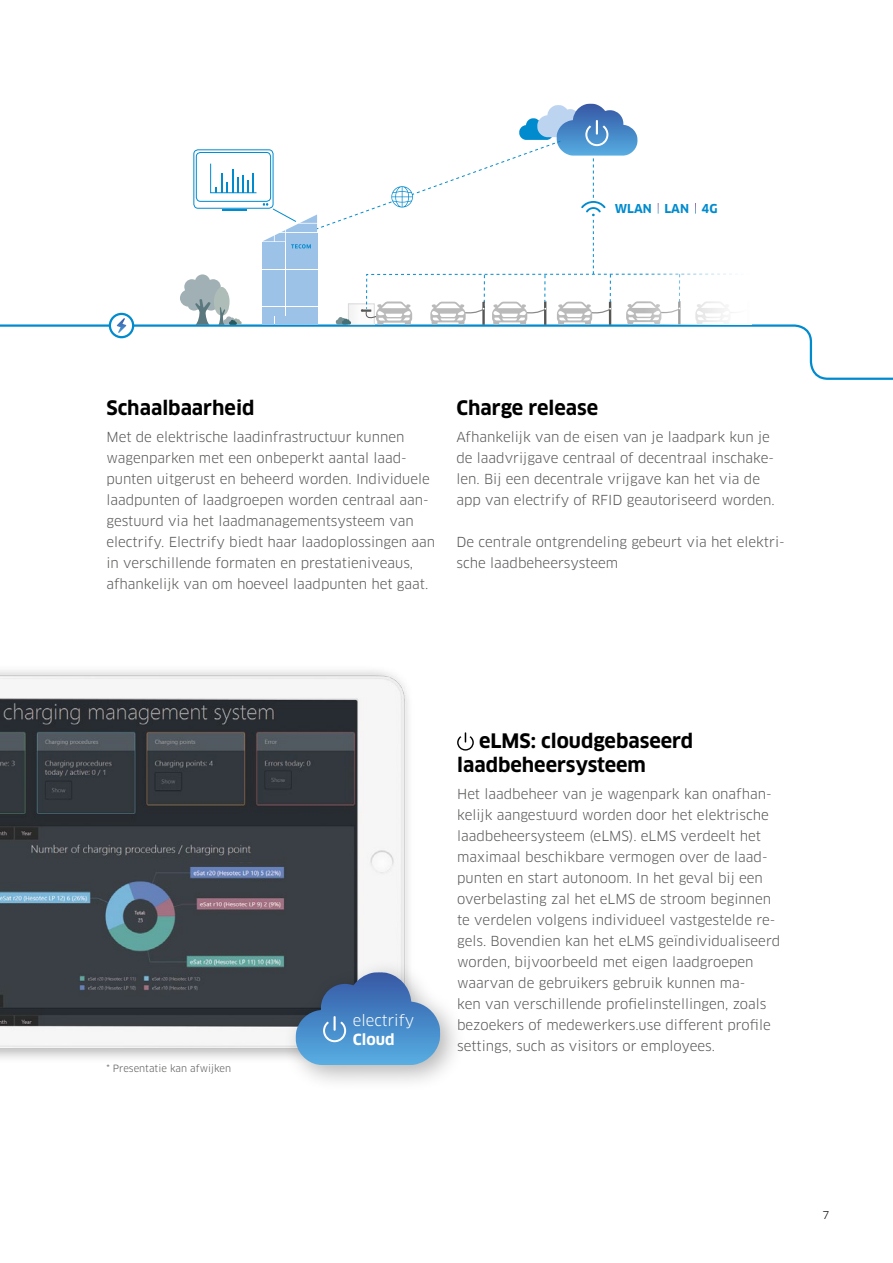
<style>
.page{position:relative;width:893px;height:1263px;background:#fff}
.page>*{position:absolute;margin:0;border:0;box-sizing:border-box;transform-origin:0 0}
.t1{font:700 19.5px/24px "Clan OT";color:#000}
.t2{font:15px "Clan OT";color:#fff}
.t3{font:700 15px "Clan OT";color:#fff}
.t4{font:13.5px/21px "Clan OT";color:#575756}
.t5{font:700 12px "Clan OT";color:#008bce}
.t6{font:10.5px "Clan OT";color:#000}
.t7{font:9.75px "Clan OT";color:#575756}
</style>
<div class="page">
<svg style="left:1px;top:323px;width:892px;height:57px"></svg>
<svg style="left:180px;top:274px;width:62px;height:51px"></svg>
<svg style="left:110px;top:314px;width:23px;height:23px"></svg>
<div style="left:109px;top:313px;width:25px;height:25px;border:2px solid #008bce;border-radius:50%"></div>
<svg style="left:117px;top:318px;width:9px;height:15px"></svg>
<div style="left:196px;top:152px;width:75px;height:50px;border:1px solid #008bce;border-radius:4px"></div>
<div style="left:193px;top:149px;width:80px;height:60px;border:1px solid #008bce;border-radius:4px"></div>
<svg style="left:210px;top:163px;width:47px;height:30px"></svg>
<hr style="left:252px;top:173px;width:2px;height:20px;background:#008bce">
<hr style="left:222px;top:209px;width:25px;height:2px;background:#008bce">
<svg style="left:263px;top:104px;width:487px;height:221px"></svg>
<img style="left:0;top:670px;width:409px;height:389px">
<div style="left:282px;top:959px;width:185px;height:133px;background:#000;opacity:.3"></div>
<svg style="left:296px;top:972px;width:144px;height:93px;background:#5b8cbb"></svg>
<svg style="left:457px;top:732px;width:17px;height:18px"></svg>
<p class="t5" style="left:615px;top:201px;width:104px">WLAN LAN 4G</p>
<h1 class="t1" style="left:106px;top:396px;width:150px">Schaalbaarheid</h1>
<p class="t4" style="left:106px;top:427px;width:330px">Met de elektrische laadinfrastructuur kunnen wagenparken met een onbeperkt aantal laad&shy;punten uitgerust en beheerd worden. Individuele laadpunten of laadgroepen worden centraal aan&shy;gestuurd via het laadmanagementsysteem van electrify. Electrify biedt haar laadoplossingen aan in verschillende formaten en prestatieniveaus, afhankelijk van om hoeveel laadpunten het gaat.</p>
<h1 class="t1" style="left:456px;top:396px;width:143px">Charge release</h1>
<p class="t4" style="left:456px;top:427px;width:320px">Afhankelijk van de eisen van je laadpark kun je de laadvrijgave centraal of decentraal inschake&shy;len. Bij een decentrale vrijgave kan het via de app van electrify of RFID geautoriseerd worden.</p>
<p class="t4" style="left:456px;top:532px;width:330px">De centrale ontgrendeling gebeurt via het elektri&shy;sche laadbeheersysteem</p>
<p class="t7" style="left:106px;top:1063px;width:126px">* Presentatie kan afwijken</p>
<p class="t2" style="left:353px;top:1011px;width:63px">electrify</p>
<p class="t3" style="left:353px;top:1031px;width:43px">Cloud</p>
<h1 class="t1" style="left:457px;top:729px;width:238px;text-indent:22px">eLMS: cloudgebaseerd laadbeheersysteem</h1>
<p class="t4" style="left:457px;top:784px;width:324px">Het laadbeheer van je wagenpark kan onafhan&shy;kelijk aangestuurd worden door het elektrische laadbeheersysteem (eLMS). eLMS verdeelt het maximaal beschikbare vermogen over de laad&shy;punten en start autonoom. In het geval bij een overbelasting zal het eLMS de stroom beginnen te verdelen volgens individueel vastgestelde re&shy;gels. Bovendien kan het eLMS geïndividualiseerd worden, bijvoorbeeld met eigen laadgroepen waarvan de gebruikers gebruik kunnen ma-<br>ken van verschillende profielinstellingen, zoals bezoekers of medewerkers.use different profile settings, such as visitors or employees.</p>
<p class="t6" style="left:822px;top:1209px;width:8px">7</p>
</div>
